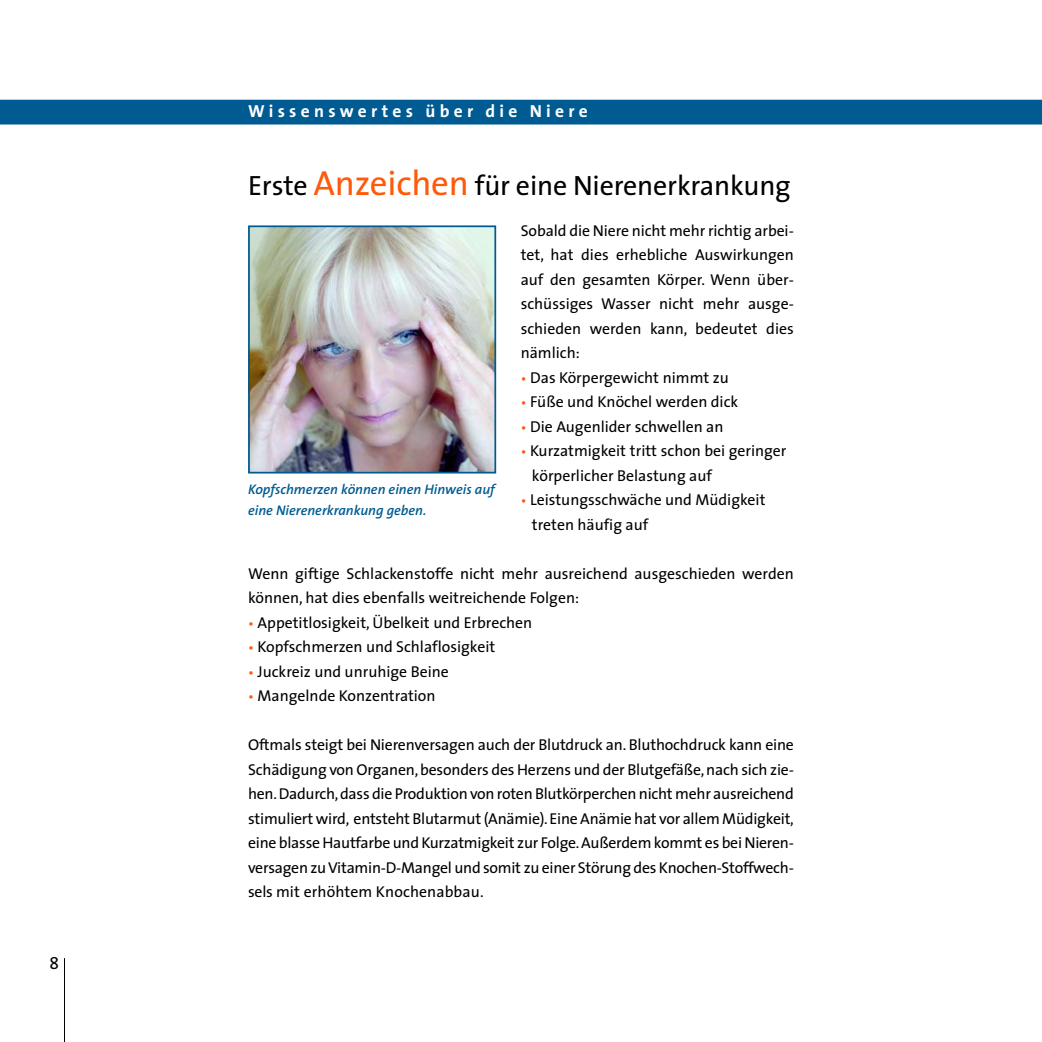
<style>
.page{position:relative;width:1042px;height:1042px;background:#fff}
.page>*{position:absolute;margin:0;border:0;box-sizing:border-box;transform-origin:0 0}
.t1{font:28px "The Sans";letter-spacing:-.005em;color:#000}
.t2{font:700 17.5px "The Sans";letter-spacing:.245em;color:#fff}
.t3{font:17.5px "The Sans Caps";color:#000}
.t4{font:15.75px/24.5px "The Sans";color:#000}
.t5{font:italic 600 14px/21px "The Sans";color:#005b92}
.s1{font-size:35px;color:#ff590a}
.s2{font-size:14px;color:#ff590a}
</style>
<div class="page">
<hr style="left:64px;top:958px;width:1px;height:84px;background:#000">
<img style="left:251px;top:228px;width:242px;height:242px">
<div style="left:248px;top:225px;width:248px;height:248px;border:2px solid #005b92"></div>
<div style="left:0;top:100px;width:1042px;height:24px;background:#005b92"></div>
<p class="t3" style="left:50px;top:952px;width:11px">8</p>
<p class="t2" style="left:248px;top:102px;width:341px">Wissenswertes über die Niere</p>
<h1 class="t1" style="left:248px;top:175px;width:544px">Erste <span class="s1">Anzeichen</span> für eine Nierenerkrankung</h1>
<p class="t4" style="left:521px;top:219px;width:275px;text-align:justify">Sobald die Niere nicht mehr richtig arbei&shy;tet, hat dies erhebliche Auswirkungen auf den gesamten Körper. Wenn über&shy;schüssiges Wasser nicht mehr ausge&shy;schieden werden kann, bedeutet dies nämlich:</p>
<p class="t4" style="left:521px;top:366px;width:210px"><span class="s2">•</span> Das Körpergewicht nimmt zu</p>
<p class="t4" style="left:521px;top:391px;width:219px"><span class="s2">•</span> Füße und Knöchel werden dick</p>
<p class="t4" style="left:521px;top:415px;width:204px"><span class="s2">•</span> Die Augenlider schwellen an</p>
<p class="t4" style="left:532px;top:440px;width:256px;text-indent:-11px"><span class="s2">•</span> Kurzatmigkeit tritt schon bei geringer körperlicher Belastung auf</p>
<p class="t4" style="left:532px;top:489px;width:235px;text-indent:-11px"><span class="s2">•</span> Leistungsschwäche und Müdigkeit treten häufig auf</p>
<p class="t4" style="left:248px;top:562px;width:547px">Wenn giftige Schlackenstoffe nicht mehr ausreichend ausgeschieden werden können, hat dies ebenfalls weitreichende Folgen:</p>
<p class="t4" style="left:248px;top:611px;width:286px"><span class="s2">•</span> Appetitlosigkeit, Übelkeit und Erbrechen</p>
<p class="t4" style="left:248px;top:636px;width:249px"><span class="s2">•</span> Kopfschmerzen und Schlaflosigkeit</p>
<p class="t4" style="left:248px;top:660px;width:202px"><span class="s2">•</span> Juckreiz und unruhige Beine</p>
<p class="t4" style="left:248px;top:685px;width:189px"><span class="s2">•</span> Mangelnde Konzentration</p>
<p class="t4" style="left:248px;top:734px;width:547px;text-align:justify">Oftmals steigt bei Nierenversagen auch der Blutdruck an. Bluthochdruck kann eine Schädigung von Organen, besonders des Herzens und der Blutgefäße, nach sich zie&shy;hen.Dadurch,dass die Produktion von roten Blutkörperchen nicht mehr ausreichend stimuliert wird, entsteht Blutarmut (Anämie).Eine Anämie hat vor allem Müdigkeit, eine blasse Hautfarbe und Kurzatmigkeit zur Folge.Außerdem kommt es bei Nieren&shy;versagen zu Vitamin-D-Mangel und somit zu einer Störung des Knochen-Stoffwech&shy;sels mit erhöhtem Knochenabbau.</p>
<p class="t5" style="left:248px;top:480px;width:248px">Kopfschmerzen können einen Hinweis auf eine Nierenerkrankung geben.</p>
</div>
